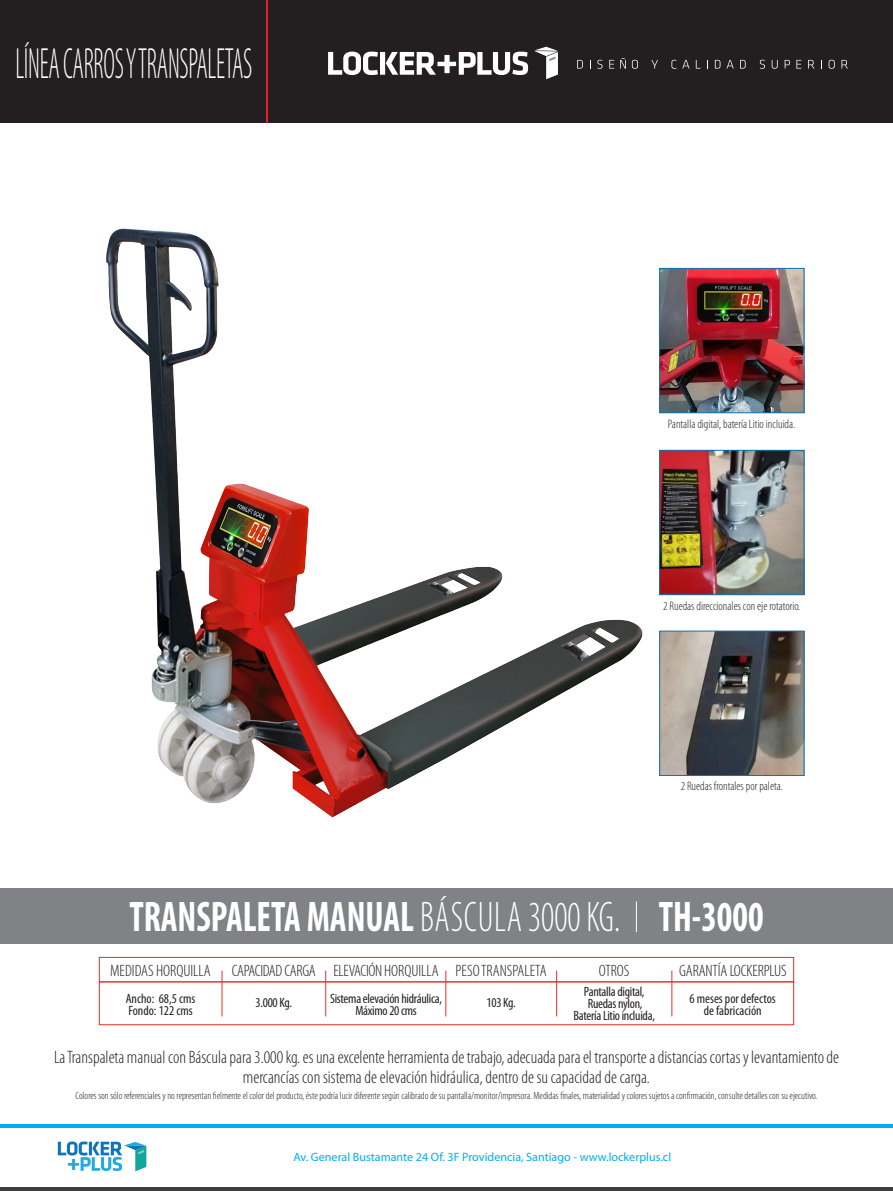
<style>
.page{position:relative;width:893px;height:1191px;background:#fff}
.page>*{position:absolute;margin:0;border:0;box-sizing:border-box;transform-origin:0 0}
.t1{font:300 condensed 43.95px "Myriad Pro";letter-spacing:-.01em;color:#fff;scale:.62 1}
.t2{font:700 condensed 43.05px "Myriad Pro";color:#fff;scale:.85 1}
.t3{font:300 condensed 18px/19.5px "Myriad Pro";color:#231f20;text-align:center}
.t4{font:300 condensed 16.5px "Myriad Pro";letter-spacing:-.01em;color:#231f20}
.t5{font:condensed 13.5px/12px "Myriad Pro";letter-spacing:-.02em;color:#231f20;text-align:center}
.t6{font:condensed 13.5px "Myriad Pro";color:#231f20}
.t7{font:300 condensed 12.3px "Myriad Pro";color:#231f20}
.t8{font:12.15px "Myriad Pro";color:#00aeef}
.t9{font:300 condensed 10.5px "Myriad Pro";color:#231f20}
.s1{font-weight:300}
</style>
<div class="page">
<div style="left:0;top:0;width:893px;height:123px;background:#231f20"></div>
<hr style="left:266px;top:0;width:2px;height:123px;background:#ee1d23">
<svg style="left:328px;top:52px;width:200px;height:23px"></svg>
<svg style="left:534px;top:47px;width:24px;height:32px"></svg>
<svg style="left:577px;top:60px;width:6px;height:9px"></svg>
<svg style="left:597px;top:60px;width:5px;height:9px"></svg>
<svg style="left:609px;top:60px;width:5px;height:9px"></svg>
<svg style="left:620px;top:58px;width:6px;height:11px"></svg>
<svg style="left:632px;top:60px;width:6px;height:9px"></svg>
<svg style="left:651px;top:60px;width:7px;height:9px"></svg>
<svg style="left:671px;top:60px;width:5px;height:9px"></svg>
<svg style="left:682px;top:60px;width:7px;height:9px"></svg>
<svg style="left:696px;top:60px;width:4px;height:9px"></svg>
<svg style="left:715px;top:60px;width:5px;height:9px"></svg>
<svg style="left:726px;top:60px;width:8px;height:9px"></svg>
<svg style="left:740px;top:60px;width:6px;height:9px"></svg>
<svg style="left:760px;top:60px;width:5px;height:9px"></svg>
<svg style="left:772px;top:60px;width:6px;height:9px"></svg>
<svg style="left:785px;top:60px;width:5px;height:9px"></svg>
<svg style="left:796px;top:60px;width:5px;height:9px"></svg>
<svg style="left:808px;top:60px;width:6px;height:9px"></svg>
<svg style="left:829px;top:60px;width:6px;height:9px"></svg>
<svg style="left:841px;top:60px;width:7px;height:9px"></svg>
<hr style="left:0;top:1124px;width:893px;height:3px;background:#00aeef">
<div style="left:0;top:1186px;width:893px;height:5px;background:#3e3e3f"></div>
<svg style="left:58px;top:1141px;width:88px;height:30px"></svg>
<img style="left:106px;top:228px;width:537px;height:590px">
<div style="left:0;top:888px;width:893px;height:56px;background:#808285"></div>
<hr style="left:636px;top:901px;width:1px;height:31px;background:#fff">
<img style="left:661px;top:452px;width:141px;height:141px">
<div style="left:659px;top:450px;width:145px;height:145px;border:1px solid #1273b5"></div>
<img style="left:661px;top:633px;width:141px;height:140px">
<div style="left:659px;top:631px;width:145px;height:144px;border:1px solid #1273b5"></div>
<img style="left:661px;top:270px;width:141px;height:141px">
<div style="left:659px;top:268px;width:145px;height:145px;border:1px solid #1273b5"></div>
<div style="left:99px;top:957px;width:695px;height:25px;border:1px solid #eb2e29"></div>
<div style="left:99px;top:981px;width:695px;height:44px;border:1px solid #eb2e29"></div>
<hr style="left:222px;top:970px;width:1px;height:46px;background:#eb2e29">
<hr style="left:325px;top:970px;width:1px;height:46px;background:#eb2e29">
<hr style="left:556px;top:970px;width:1px;height:46px;background:#eb2e29">
<hr style="left:672px;top:970px;width:1px;height:46px;background:#eb2e29">
<hr style="left:446px;top:970px;width:1px;height:46px;background:#eb2e29">
<h1 class="t1" style="left:15px;top:40px;width:384px">LÍNEA CARROS Y TRANSPALETAS</h1>
<p class="t7" style="left:668px;top:417px;width:129px">Pantalla digital, batería Litio incluida.</p>
<p class="t7" style="left:663px;top:599px;width:139px">2 Ruedas direccionales con eje rotatorio.</p>
<p class="t7" style="left:681px;top:780px;width:104px">2 Ruedas frontales por paleta.</p>
<p class="t2" style="left:129px;top:889px;width:579px">TRANSPALETA MANUAL <span class="s1">BÁSCULA 3000 KG.</span></p>
<p class="t2" style="left:659px;top:889px;width:125px">TH-3000</p>
<p class="t4" style="left:110px;top:961px;width:102px">MEDIDAS HORQUILLA</p>
<p class="t4" style="left:232px;top:961px;width:86px">CAPACIDAD CARGA</p>
<p class="t6" style="left:126px;top:990px;width:71px">Ancho: 68,5 cms</p>
<p class="t6" style="left:128px;top:1002px;width:66px">Fondo: 122 cms</p>
<p class="t5" style="left:255px;top:996px;width:38px">3.000 Kg.</p>
<p class="t4" style="left:333px;top:961px;width:107px">ELEVACIÓN HORQUILLA</p>
<p class="t5" style="left:330px;top:992px;width:114px">Sistema elevación hidráulica,<br>Máximo 20 cms</p>
<p class="t4" style="left:456px;top:961px;width:92px">PESO TRANSPALETA</p>
<p class="t5" style="left:487px;top:996px;width:31px">103 Kg.</p>
<p class="t4" style="left:599px;top:961px;width:32px">OTROS</p>
<p class="t5" style="left:584px;top:985px;width:62px">Pantalla digital,</p>
<p class="t5" style="left:588px;top:997px;width:56px">Ruedas nylon,</p>
<p class="t5" style="left:574px;top:1009px;width:83px">Batería Litio incluida,</p>
<p class="t4" style="left:679px;top:961px;width:109px">GARANTÍA LOCKERPLUS</p>
<p class="t6" style="left:689px;top:990px;width:88px">6 meses por defectos</p>
<p class="t6" style="left:704px;top:1002px;width:59px">de fabricación</p>
<p class="t3" style="left:54px;top:1048px;width:787px">La Transpaleta manual con Báscula para 3.000 kg. es una excelente herramienta de trabajo, adecuada para el transporte a distancias cortas y levantamiento de mercancías con sistema de elevación hidráulica, dentro de su capacidad de carga.</p>
<p class="t9" style="left:76px;top:1089px;width:743px">Colores son sólo referenciales y no representan fielmente el color del producto, éste podría lucir diferente según calibrado de su pantalla/monitor/impresora. Medidas finales, materialidad y colores sujetos a confirmación, consulte detalles con su ejecutivo.</p>
<p class="t8" style="left:293px;top:1149px;width:379px">Av. General Bustamante 24 Of. 3F Providencia, Santiago - www.lockerplus.cl</p>
</div>
